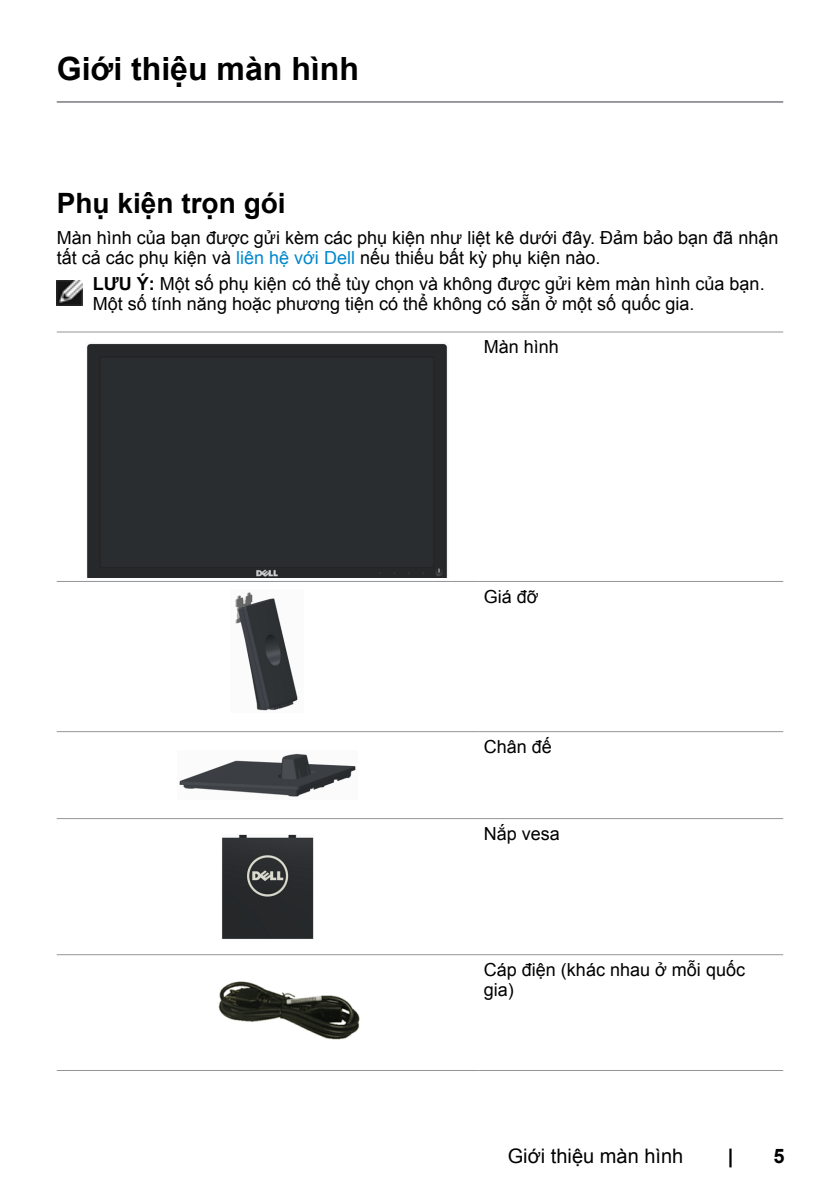
<style>
.page{position:relative;width:840px;height:1191px;background:#fff}
.page>*{position:absolute;margin:0;border:0;box-sizing:border-box;transform-origin:0 0}
.Head1{font:700 32px "Arial";color:#000}
.Head2{font:700 28px "Arial";color:#000}
.Page_No{font:20px "Arial";color:#000}
.Page_No-2{font:700 20px "Arial";color:#000}
.Note{font:18px/20px "Arial";color:#000}
.Paragraph{font:18px/20px "Arial";color:#000}
.Table_Paragraph{font:18px/20px "Arial";color:#000}
.s1{color:#0087cb}
.s2{font-weight:700}
</style>
<div class="page">
<hr style="left:57px;top:101px;width:725px;height:2px;background:#939598">
<img style="left:57px;top:280px;width:25px;height:26px">
<hr style="left:57px;top:332px;width:421px;height:1px;background:#939598">
<hr style="left:478px;top:332px;width:304px;height:1px;background:#939598">
<hr style="left:57px;top:581px;width:421px;height:1px;background:#939598">
<hr style="left:478px;top:581px;width:304px;height:1px;background:#939598">
<hr style="left:57px;top:731px;width:421px;height:1px;background:#939598">
<hr style="left:57px;top:818px;width:421px;height:1px;background:#939598">
<hr style="left:478px;top:731px;width:304px;height:1px;background:#939598">
<hr style="left:478px;top:818px;width:304px;height:1px;background:#939598">
<hr style="left:57px;top:954px;width:421px;height:1px;background:#939598">
<hr style="left:478px;top:954px;width:304px;height:1px;background:#939598">
<hr style="left:57px;top:1070px;width:421px;height:1px;background:#939598">
<hr style="left:478px;top:1070px;width:304px;height:1px;background:#939598">
<div style="left:87px;top:343px;width:361px;height:234px;background:#292d30"></div>
<img style="left:235px;top:592px;width:63px;height:119px">
<img style="left:179px;top:753px;width:177px;height:44px">
<img style="left:222px;top:834px;width:91px;height:105px">
<img style="left:218px;top:981px;width:142px;height:59px">
<p class="Head1" style="left:57px;top:48px;width:303px">Giới thiệu màn hình</p>
<p class="Head2" style="left:57px;top:185px;width:230px">Phụ kiện trọn gói</p>
<p class="Paragraph" style="left:57px;top:228px;width:722px">Màn hình của bạn được gửi kèm các phụ kiện như liệt kê dưới đây. Đảm bảo bạn đã nhận tất cả các phụ kiện và <span class="s1">liên hệ với Dell</span> nếu thiếu bất kỳ phụ kiện nào.</p>
<p class="Note" style="left:93px;top:274px;width:673px"><span class="s2">LƯU Ý:</span> Một số phụ kiện có thể tùy chọn và không được gửi kèm màn hình của bạn.<br>Một số tính năng hoặc phương tiện có thể không có sẵn ở một số quốc gia.</p>
<p class="Table_Paragraph" style="left:483px;top:337px;width:77px">Màn hình</p>
<p class="Table_Paragraph" style="left:483px;top:586px;width:56px">Giá đỡ</p>
<p class="Table_Paragraph" style="left:483px;top:736px;width:68px">Chân đế</p>
<p class="Table_Paragraph" style="left:483px;top:823px;width:78px">Nắp vesa</p>
<p class="Table_Paragraph" style="left:483px;top:959px;width:262px">Cáp điện (khác nhau ở mỗi quốc gia)</p>
<p class="Page_No" style="left:507px;top:1142px;width:177px">Giới thiệu màn hình</p>
<p class="Page_No-2" style="left:727px;top:1142px;width:7px">|</p>
<p class="Page_No-2" style="left:773px;top:1142px;width:13px">5</p>
</div>
